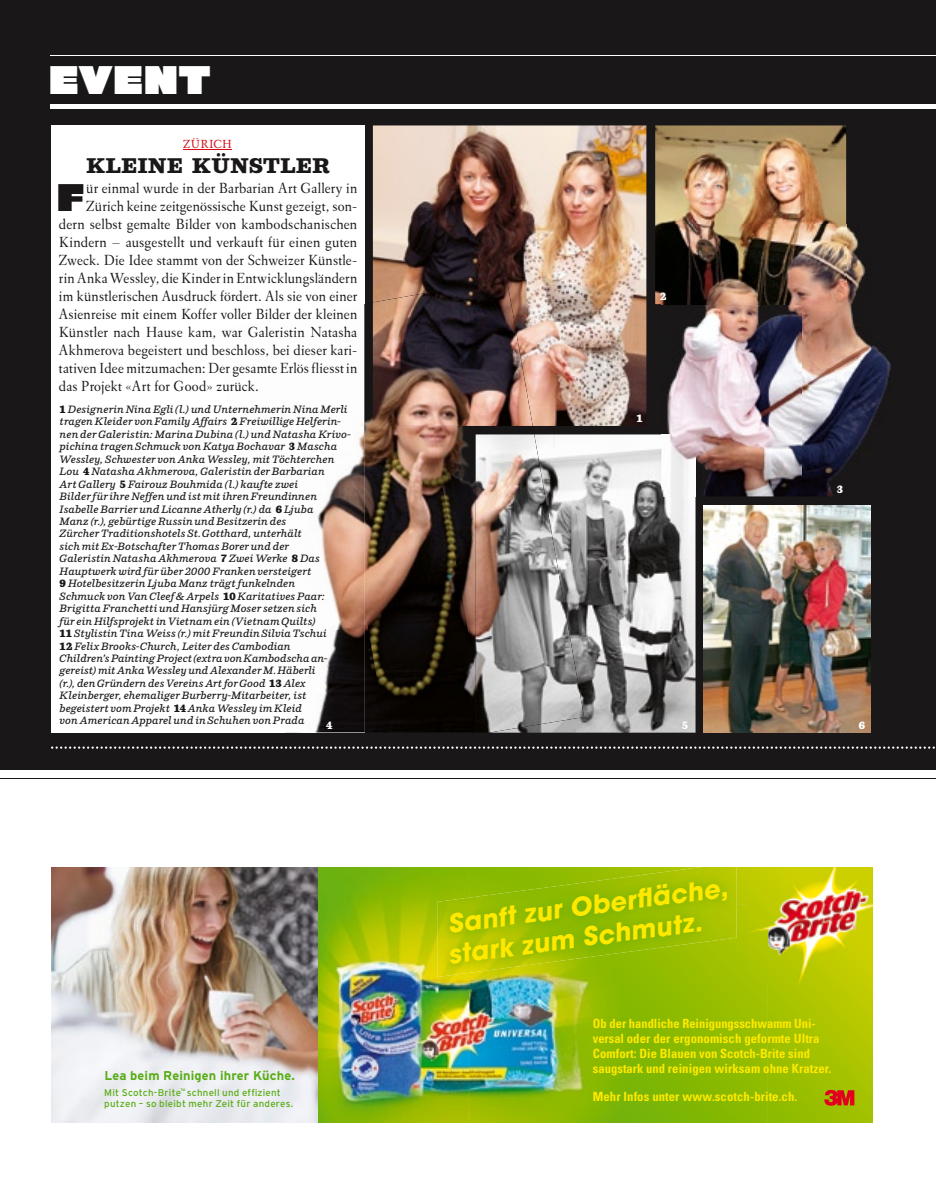
<style>
.page{position:relative;width:936px;height:1191px;background:#fff}
.page>*{position:absolute;margin:0;border:0;box-sizing:border-box;transform-origin:0 0}
.t1{font:900 35.25px "Rhode";letter-spacing:.03em;color:#fff}
.t2{font:900 34.05px "Rhode";color:#1a1718}
.t3{font:25.5px/31px "Avant Garde Bold OV AIIHZA";color:#ffe900}
.t4{font:900 21px "Parry";letter-spacing:.03em;color:#1a1718}
.t5{font:300 15px "Eldorado Text";letter-spacing:.01em;color:#1a1718}
.t6{font:12.75px/15px "Univers Condensed Bold OV DIIHZA";letter-spacing:.005em;color:#ffe900}
.t7{font:12.75px "Interstate Bold OV BIIHZA";letter-spacing:.01em;color:#59ad16}
.t8{font:12px "Eldorado Text";letter-spacing:.03em;color:#d30914}
.t9{font:italic 600 10.5px/12.5px "Parry";letter-spacing:.01em;color:#1a1718}
.t10{font:900 10.5px "Parry";color:#fff}
.t11{font:9.75px/11.7px "Interstate Regular OV CIIHZA";letter-spacing:.02em;color:#59ad16}
.s1{font-weight:900;font-style:normal}
</style>
<div class="page">
<img style="left:767px;top:984px;width:105px;height:139px">
<img style="left:317px;top:867px;width:152px;height:256px">
<img style="left:736px;top:867px;width:13px;height:37px">
<img style="left:619px;top:904px;width:148px;height:219px">
<img style="left:469px;top:977px;width:150px;height:146px">
<img style="left:51px;top:867px;width:266px;height:256px">
<svg style="left:824px;top:1090px;width:30px;height:15px"></svg>
<img style="left:749px;top:867px;width:123px;height:117px">
<img style="left:438px;top:867px;width:298px;height:110px">
<div style="left:0;top:0;width:935px;height:769px;background:#1a1718"></div>
<svg style="left:51px;top:746px;width:884px;height:2px"></svg>
<div style="left:51px;top:125px;width:313px;height:607px;background:#fff"></div>
<hr style="left:0;top:778px;width:935px;height:1px;background:#1a1718">
<img style="left:373px;top:125px;width:273px;height:301px">
<img style="left:655px;top:125px;width:191px;height:179px">
<img style="left:584px;top:434px;width:111px;height:298px">
<img style="left:703px;top:505px;width:167px;height:227px">
<hr style="left:51px;top:55px;width:884px;height:1px;background:#fff">
<div style="left:51px;top:104px;width:884px;height:5px;background:#fff"></div>
<img style="left:801px;top:224px;width:90px;height:272px">
<img style="left:661px;top:304px;width:140px;height:192px">
<img style="left:661px;top:224px;width:185px;height:80px">
<img style="left:661px;top:434px;width:34px;height:62px">
<img style="left:364px;top:302px;width:122px;height:431px">
<img style="left:426px;top:375px;width:108px;height:114px">
<img style="left:443px;top:480px;width:32px;height:203px">
<img style="left:340px;top:602px;width:49px;height:131px">
<img style="left:285px;top:732px;width:55px;height:1px">
<img style="left:317px;top:422px;width:47px;height:202px">
<img style="left:315px;top:624px;width:49px;height:108px">
<img style="left:373px;top:279px;width:159px;height:147px">
<img style="left:475px;top:434px;width:109px;height:298px">
<hr style="left:183px;top:149px;width:49px;height:1px;background:#d30914">
<h1 class="t1" style="left:49px;top:60px;width:163px">EVENT</h1>
<p class="t8" style="left:183px;top:137px;width:50px">ZÜRICH</p>
<h3 class="t4" style="left:86px;top:152px;width:245px">KLEINE KÜNSTLER</h3>
<h2 class="t2" style="left:57px;top:178px;width:29px">F</h2>
<h3 class="t5" style="left:86px;top:179px;width:272px">ür einmal wurde in der Barbarian Art Gallery in</h3>
<h3 class="t5" style="left:86px;top:197px;width:272px">Zürich keine zeitgenössische Kunst gezeigt, son-</h3>
<h3 class="t5" style="left:59px;top:215px;width:300px">dern selbst gemalte Bilder von kambodschanischen</h3>
<h3 class="t5" style="left:59px;top:233px;width:300px">Kindern – ausgestellt und verkauft für einen guten</h3>
<h3 class="t5" style="left:59px;top:251px;width:300px">Zweck. Die Idee stammt von der Schweizer Künstle-</h3>
<h3 class="t5" style="left:59px;top:269px;width:300px">rin Anka Wessley, die Kinder in Entwicklungsländern</h3>
<h3 class="t5" style="left:59px;top:287px;width:300px">im künstlerischen Ausdruck fördert. Als sie von einer</h3>
<h3 class="t5" style="left:59px;top:305px;width:300px">Asien reise mit einem Koffer voller Bilder der kleinen</h3>
<h3 class="t5" style="left:59px;top:323px;width:300px">Künstler nach Hause kam, war Galeristin Natasha</h3>
<h3 class="t5" style="left:59px;top:341px;width:300px">Akhme rova begeistert und beschloss, bei dieser kari-</h3>
<h3 class="t5" style="left:59px;top:359px;width:300px">tativen Idee mitzumachen: Der gesamte Erlös fliesst in</h3>
<h3 class="t5" style="left:59px;top:377px;width:201px">das Projekt «Art for Good» zurück.</h3>
<p class="t10" style="left:660px;top:290px;width:8px">2</p>
<p class="t9" style="left:60px;top:403px;width:293px"><span class="s1">1</span> Designerin Nina Egli (l.) und Unternehmerin Nina Merli tragen Kleider von Family Affairs <span class="s1">2</span> Freiwillige Helferin&shy;nen der Galeristin: Marina Dubina (l.) und Natasha Krivo&shy;pichina tragen Schmuck von Katya Bochavar <span class="s1">3</span> Mascha Wessley, Schwester von Anka Wessley, mit Töchterchen Lou <span class="s1">4</span> Natasha Akhmerova, Galeristin der Barbarian<br>Art Gallery <span class="s1">5</span> Fairouz Bouhmida (l.) kaufte zwei<br>Bilder für ihre Neffen und ist mit ihren Freundinnen Isabelle Barrier und Licanne Atherly (r.) da <span class="s1">6</span> Ljuba<br>Manz (r.), gebürtige Russin und Besitzerin des<br>Zürcher Traditionshotels St. Gotthard, unterhält<br>sich mit Ex-Botschafter Thomas Borer und der<br>Galeristin Natasha Akhmerova <span class="s1">7</span> Zwei Werke <span class="s1">8</span> Das Hauptwerk wird für über 2000 Franken versteigert<br><span class="s1">9</span> Hotelbesitzerin Ljuba Manz trägt funkelnden<br>Schmuck von Van Cleef &amp; Arpels <span class="s1">10</span> Karitatives Paar:<br>Brigitta Franchetti und Hansjürg Moser setzen sich<br>für ein Hilfsprojekt in Vietnam ein (Vietnam Quilts)<br><span class="s1">11</span> Stylistin Tina Weiss (r.) mit Freundin Silvia Tschui<br><span class="s1">12</span> Felix Brooks-Church, Leiter des Cambodian<br>Children’s Painting Project (extra von Kambodscha an&shy;gereist) mit Anka Wessley und Alexander M. Häber li<br>(r.), den Gründern des Vereins Art for Good <span class="s1">13</span> Alex Kleinberger, ehemaliger Burberry-Mitarbeiter, ist begeistert vom Projekt <span class="s1">14</span> Anka Wessley im Kleid<br>von American Apparel und in Schuhen von Prada</p>
<p class="t10" style="left:636px;top:411px;width:8px">1</p>
<p class="t10" style="left:836px;top:483px;width:8px">3</p>
<p class="t10" style="left:326px;top:718px;width:8px">4</p>
<p class="t10" style="left:682px;top:718px;width:8px">5</p>
<p class="t10" style="left:858px;top:718px;width:8px">6</p>
<p class="t7" style="left:104px;top:1070px;width:192px">Lea beim Reinigen ihrer Küche.</p>
<p class="t11" style="left:104px;top:1087px;width:191px">Mit Scotch-Brite<sup>™</sup> schnell und effizient putzen – so bleibt mehr Zeit für anderes.</p>
<h3 class="t3" style="left:442px;top:909px;width:287px;rotate:-7deg">Sanft zur Oberfläche, stark zum Schmutz.</h3>
<p class="t6" style="left:592px;top:1017px;width:240px">Ob der handliche Reinigungsschwamm Uni&shy;versal oder der ergonomisch geformte Ultra Comfort: Die Blauen von Scotch-Brite sind saugstark und reinigen wirksam ohne Kratzer.</p>
<p class="t6" style="left:593px;top:1090px;width:206px">Mehr Infos unter www.scotch-brite.ch.</p>
</div>
